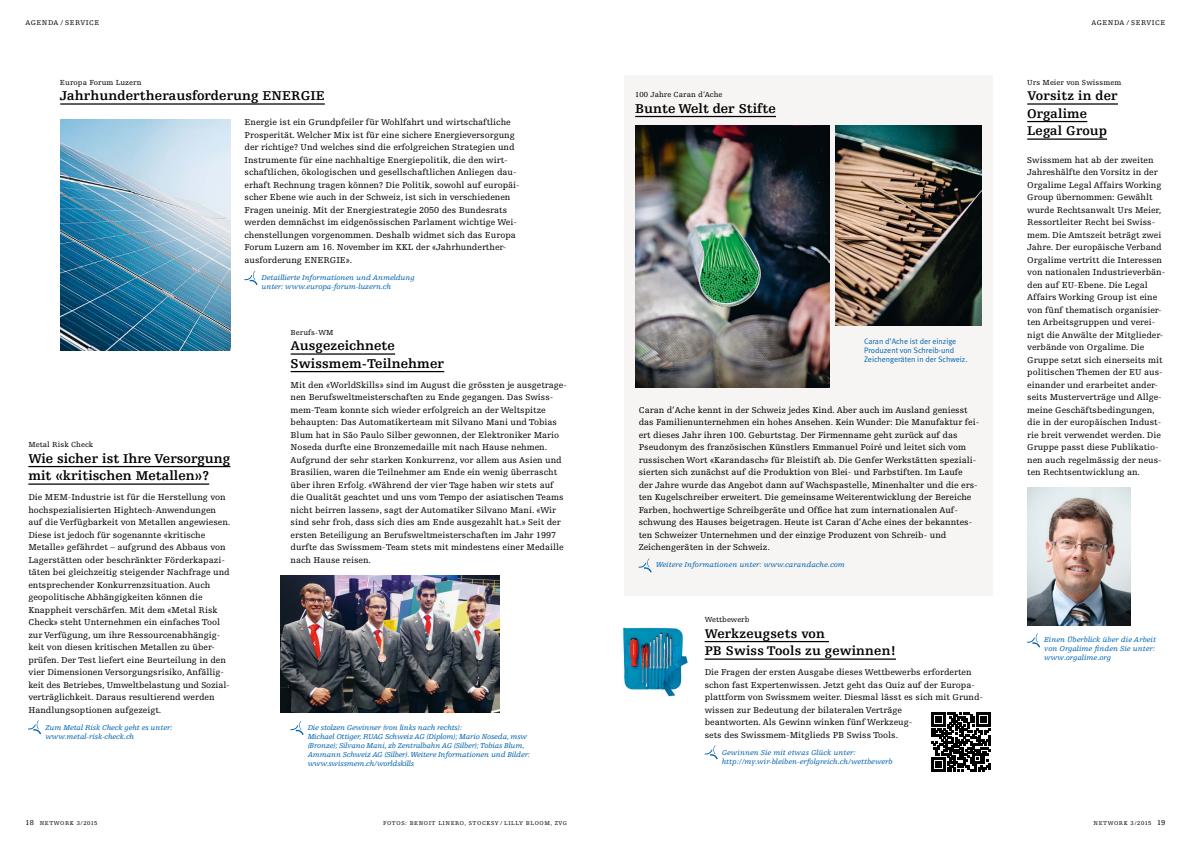
<style>
.page{position:relative;width:1191px;height:842px;background:#fff}
.page>*{position:absolute;margin:0;border:0;box-sizing:border-box;transform-origin:0 0}
.t1{font:700 13.5px/17.5px "Egyptienne F";color:#000}
.t2{font:700 13.3px/17.5px "Egyptienne F";letter-spacing:.01em;color:#000}
.t3{font:9px/12.5px "Egyptienne F";color:#000}
.t4{font:7.9px/9.4px "Meta Normal LF";color:#0063af}
.t5{font:7.8px "Egyptienne F";letter-spacing:.01em;color:#000}
.t6{font:italic 7.5px/9px "Egyptienne F";letter-spacing:-.01em;color:#0063af}
.t7{font:7.3px "Egyptienne F";letter-spacing:.07em;color:#000}
.t8{font:5.9px "Egyptienne F";letter-spacing:.1em;color:#000}
.s1{font-size:7.5px}
</style>
<div class="page">
<hr style="left:28px;top:466px;width:202px;height:1px;background:#000">
<hr style="left:28px;top:483px;width:181px;height:2px;background:#000">
<svg style="left:28px;top:720px;width:13px;height:15px"></svg>
<hr style="left:60px;top:103px;width:265px;height:2px;background:#000">
<svg style="left:244px;top:271px;width:13px;height:14px"></svg>
<hr style="left:1027px;top:103px;width:91px;height:2px;background:#000">
<hr style="left:1027px;top:121px;width:60px;height:1px;background:#000">
<hr style="left:1027px;top:138px;width:80px;height:2px;background:#000">
<img style="left:1027px;top:488px;width:103px;height:137px">
<div style="left:624px;top:75px;width:368px;height:521px;background:#f7f5f4"></div>
<hr style="left:635px;top:116px;width:141px;height:1px;background:#000">
<svg style="left:638px;top:558px;width:13px;height:15px"></svg>
<svg style="left:1027px;top:633px;width:13px;height:15px"></svg>
<img style="left:635px;top:125px;width:194px;height:263px">
<img style="left:835px;top:125px;width:146px;height:200px">
<hr style="left:291px;top:353px;width:104px;height:2px;background:#000">
<hr style="left:291px;top:371px;width:153px;height:1px;background:#000">
<svg style="left:290px;top:721px;width:14px;height:14px"></svg>
<img style="left:280px;top:575px;width:220px;height:138px">
<hr style="left:704px;top:641px;width:125px;height:1px;background:#000">
<hr style="left:704px;top:658px;width:192px;height:2px;background:#000">
<svg style="left:931px;top:712px;width:59px;height:60px"></svg>
<img style="left:623px;top:627px;width:65px;height:70px">
<svg style="left:704px;top:745px;width:14px;height:15px"></svg>
<img style="left:60px;top:119px;width:170px;height:231px">
<p class="t7" style="left:26px;top:19px;width:75px">AGENDA / SERVICE</p>
<p class="t7" style="left:1091px;top:19px;width:75px">AGENDA / SERVICE</p>
<p class="t5" style="left:60px;top:78px;width:83px">Europa Forum Luzern</p>
<p class="t5" style="left:1027px;top:78px;width:96px">Urs Meier von Swissmem</p>
<h1 class="t1" style="left:635px;top:100px;width:142px">Bunte Welt der Stifte</h1>
<h1 class="t1" style="left:60px;top:87px;width:266px">Jahrhundertherausforderung ENERGIE</h1>
<h2 class="t2" style="left:1027px;top:87px;width:92px">Vorsitz in der<br>Orgalime<br>Legal Group</h2>
<p class="t5" style="left:635px;top:90px;width:89px">100 Jahre Caran d’Ache</p>
<p class="t3" style="left:244px;top:116px;width:277px">Energie ist ein Grundpfeiler für Wohlfahrt und wirtschaftliche Prosperität. Welcher Mix ist für eine sichere Energieversorgung der richtige? Und welches sind die erfolgreichen Strategien und Instrumente für eine nachhaltige Energiepolitik, die den wirt&shy;schaftlichen, ökologischen und gesellschaftlichen Anliegen dau&shy;erhaft Rechnung tragen können? Die Politik, sowohl auf europäi&shy;scher Ebene wie auch in der Schweiz, ist sich in verschiedenen Fragen uneinig. Mit der Energiestrategie 2050 des Bundesrats werden demnächst im eidgenössischen Parlament wichtige Wei&shy;chenstellungen vorgenommen. Deshalb widmet sich das Europa Forum Luzern am 16. November im KKL der «Jahrhunderther&shy;ausforderung ENERGIE».</p>
<p class="t3" style="left:1027px;top:153px;width:139px">Swissmem hat ab der zweiten<br>Jahreshälfte den Vorsitz in der<br>Orgalime Legal Affairs Working<br>Group übernommen: Gewählt wurde Rechtsanwalt Urs Meier,<br>Ressortleiter Recht bei Swiss&shy;mem. Die Amtszeit beträgt zwei<br>Jahre. Der europäische Verband<br>Orgalime vertritt die Interessen von nationalen Industrieverbän&shy;den auf EU-Ebene. Die Legal<br>Affairs Working Group ist eine von fünf thematisch organisier&shy;ten Arbeitsgruppen und verei&shy;nigt die Anwälte der Mitglieder&shy;verbände von Orgalime. Die<br>Gruppe setzt sich einerseits mit politischen Themen der EU aus&shy;einander und erarbeitet ander&shy;seits Musterverträge und Allge&shy;meine Geschäftsbedingungen, die in der europäischen Indust&shy;rie breit verwendet werden. Die<br>Gruppe passt diese Publikatio&shy;nen auch regelmässig der neus&shy;ten Rechtsentwicklung an.</p>
<p class="t6" style="left:261px;top:273px;width:155px">Detaillierte Informationen und Anmeldung unter: www.europa-forum-luzern.ch</p>
<p class="t5" style="left:291px;top:328px;width:44px">Berufs-WM</p>
<p class="t4" style="left:864px;top:336px;width:105px">Caran d’Ache ist der einzige<br>Produzent von Schreib-und<br>Zeichengeräten in der Schweiz.</p>
<h1 class="t1" style="left:291px;top:337px;width:155px">Ausgezeichnete<br>Swissmem-Teilnehmer</h1>
<p class="t3" style="left:291px;top:378px;width:278px">Mit den «WorldSkills» sind im August die grössten je ausgetrage&shy;nen Berufsweltmeisterschaften zu Ende gegangen. Das Swiss&shy;mem-Team konnte sich wieder erfolgreich an der Weltspitze behaupten: Das Automatikerteam mit Silvano Mani und Tobias Blum hat in São Paulo Silber gewonnen, der Elektroniker Mario Noseda durfte eine Bronzemedaille mit nach Hause nehmen.<br>Aufgrund der sehr starken Konkurrenz, vor allem aus Asien und Brasilien, waren die Teilnehmer am Ende ein wenig überrascht über ihren Erfolg. «Während der vier Tage haben wir stets auf die Qualität geachtet und uns vom Tempo der asiatischen Teams nicht beirren lassen», sagt der Automatiker Silvano Mani. «Wir sind sehr froh, dass sich dies am Ende ausgezahlt hat.» Seit der ersten Beteiligung an Berufsweltmeisterschaften im Jahr 1997 durfte das Swissmem-Team stets mit mindestens einer Medaille nach Hause reisen.</p>
<p class="t3" style="left:639px;top:403px;width:342px">Caran d’Ache kennt in der Schweiz jedes Kind. Aber auch im Ausland geniesst das Familienunternehmen ein hohes Ansehen. Kein Wunder: Die Manufaktur fei&shy;ert dieses Jahr ihren 100. Geburtstag. Der Firmenname geht zurück auf das Pseudonym des französischen Künstlers Emmanuel Poiré und leitet sich vom russischen Wort «Karandasch» für Bleistift ab. Die Genfer Werkstätten speziali&shy;sierten sich zunächst auf die Produktion von Blei- und Farbstiften. Im Laufe<br>der Jahre wurde das Angebot dann auf Wachspastelle, Minenhalter und die ers&shy;ten Kugelschreiber erweitert. Die gemeinsame Weiterentwicklung der Bereiche Farben, hochwertige Schreibgeräte und Office hat zum internationalen Auf&shy;schwung des Hauses beigetragen. Heute ist Caran d’Ache eines der bekanntes&shy;ten Schweizer Unternehmen und der einzige Produzent von Schreib- und Zeichengeräten in der Schweiz.</p>
<p class="t6" style="left:656px;top:560px;width:191px">Weitere Informationen unter: www.carandache.com</p>
<p class="t5" style="left:28px;top:440px;width:66px">Metal Risk Check</p>
<h1 class="t1" style="left:28px;top:450px;width:203px">Wie sicher ist Ihre Versorgung mit «kritischen Metallen»?</h1>
<p class="t3" style="left:28px;top:491px;width:204px">Die MEM-Industrie ist für die Herstellung von hochspezialisierten Hightech-Anwendungen auf die Verfügbarkeit von Metallen angewiesen.<br>Diese ist jedoch für sogenannte «kritische Metalle» gefährdet – aufgrund des Abbaus von Lagerstätten oder beschränkter Förderkapazi&shy;täten bei gleichzeitig steigender Nachfrage und entsprechender Konkurrenzsituation. Auch geopolitische Abhängigkeiten können die Knappheit verschärfen. Mit dem «Metal Risk Check» steht Unternehmen ein einfaches Tool zur Verfügung, um ihre Ressourcenabhängig&shy;keit von diesen kritischen Metallen zu über&shy;prüfen. Der Test liefert eine Beurteilung in den vier Dimensionen Versorgungsrisiko, Anfällig&shy;keit des Betriebes, Umweltbelastung und Sozial&shy;verträglichkeit. Daraus resultierend werden Handlungsoptionen aufgezeigt.</p>
<p class="t5" style="left:704px;top:615px;width:46px">Wettbewerb</p>
<h2 class="t2" style="left:704px;top:625px;width:193px">Werkzeugsets von<br>PB Swiss Tools zu gewinnen!</h2>
<p class="t6" style="left:1044px;top:635px;width:113px">Einen Überblick über die Arbeit von Orgalime finden Sie unter: www.orgalime.org</p>
<p class="t3" style="left:704px;top:666px;width:280px">Die Fragen der ersten Ausgabe dieses Wettbewerbs erforderten schon fast Expertenwissen. Jetzt geht das Quiz auf der Europa&shy;plattform von Swissmem weiter. Diesmal lässt es sich mit Grund&shy;wissen zur Bedeutung der bilateralen Verträge<br>beantworten. Als Gewinn winken fünf Werkzeug-<br>sets des Swissmem-Mitglieds PB Swiss Tools.</p>
<p class="t6" style="left:45px;top:723px;width:128px">Zum Metal Risk Check geht es unter: www.metal-risk-check.ch</p>
<p class="t6" style="left:308px;top:723px;width:224px">Die stolzen Gewinner (von links nach rechts):<br>Michael Ottiger, RUAG Schweiz AG (Diplom); Mario Noseda, msw (Bronze); Silvano Mani, zb Zentralbahn AG (Silber); Tobias Blum, Ammann Schweiz AG (Silber). Weitere Informationen und Bilder: www.swissmem.ch/worldskills</p>
<p class="t6" style="left:721px;top:748px;width:173px">Gewinnen Sie mit etwas Glück unter: http://my.wir-bleiben-erfolgreich.ch/wettbewerb</p>
<p class="t8" style="left:26px;top:820px;width:73px"><span class="s1">18</span> NETWORK 3/2015</p>
<p class="t8" style="left:1093px;top:820px;width:73px">NETWORK 3/2015 <span class="s1">19</span></p>
<p class="t8" style="left:383px;top:820px;width:186px">FOTOS: BENOIT LINERO, STOCKSY / LILLY BLOOM, ZVG</p>
</div>
